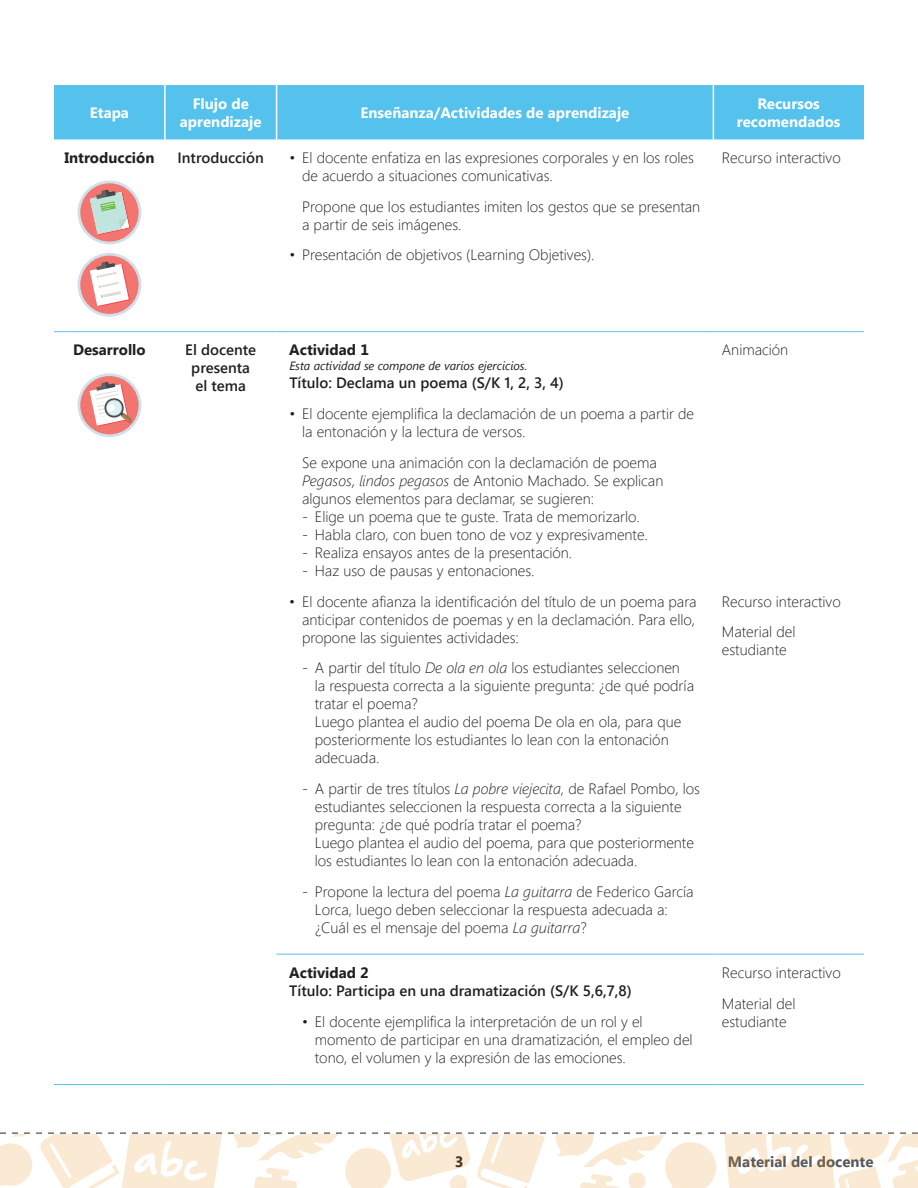
<style>
.page{position:relative;width:918px;height:1188px;background:#fff}
.page>*{position:absolute;margin:0;border:0;box-sizing:border-box;transform-origin:0 0}
.t1{font:300 15px/18px "Segoe UI";color:#231f20}
.t2{font:600 15px/18px "Segoe UI";color:#231f20;text-align:center}
.t3{font:700 15px/18px "Segoe UI";color:#fff;text-align:center}
.t4{font:700 15px "Segoe UI";color:#231f20}
.t5{font:700 15px "Segoe UI";color:#57585a}
.t6{font:italic 12px "Segoe UI";color:#231f20}
.s1{font-style:italic}
</style>
<div class="page">
<svg style="left:0;top:1132px;width:918px;height:56px"></svg>
<div style="left:54px;top:85px;width:810px;height:54px;background:#54c2ed"></div>
<hr style="left:164px;top:85px;width:2px;height:54px;background:#fff">
<hr style="left:276px;top:85px;width:1px;height:54px;background:#fff">
<hr style="left:713px;top:85px;width:1px;height:54px;background:#fff">
<hr style="left:54px;top:331px;width:111px;height:1px;background:#54c2ed">
<hr style="left:165px;top:331px;width:112px;height:1px;background:#54c2ed">
<hr style="left:277px;top:331px;width:436px;height:1px;background:#54c2ed">
<hr style="left:713px;top:331px;width:151px;height:1px;background:#54c2ed">
<hr style="left:277px;top:954px;width:436px;height:1px;background:#54c2ed">
<hr style="left:713px;top:954px;width:151px;height:1px;background:#54c2ed">
<hr style="left:54px;top:1084px;width:111px;height:1px;background:#54c2ed">
<hr style="left:165px;top:1084px;width:112px;height:1px;background:#54c2ed">
<hr style="left:277px;top:1084px;width:436px;height:1px;background:#54c2ed">
<hr style="left:713px;top:1084px;width:151px;height:1px;background:#54c2ed">
<div style="left:78px;top:181px;width:63px;height:63px;background:#cfe0ea;border-radius:50%"></div>
<div style="left:80px;top:183px;width:59px;height:59px;background:#f27570;border-radius:50%"></div>
<svg style="left:90px;top:190px;width:40px;height:45px"></svg>
<svg style="left:78px;top:253px;width:63px;height:64px"></svg>
<div style="left:80px;top:256px;width:59px;height:58px;background:#f27570;border-radius:50%"></div>
<svg style="left:90px;top:261px;width:40px;height:46px"></svg>
<svg style="left:78px;top:373px;width:63px;height:64px"></svg>
<div style="left:80px;top:376px;width:59px;height:58px;background:#f27570;border-radius:50%"></div>
<svg style="left:90px;top:382px;width:42px;height:44px"></svg>
<p class="t3" style="left:90px;top:103px;width:41px">Etapa</p>
<p class="t3" style="left:180px;top:94px;width:83px">Flujo de aprendizaje</p>
<p class="t3" style="left:361px;top:103px;width:270px">Enseñanza/Actividades de aprendizaje</p>
<p class="t3" style="left:737px;top:94px;width:105px">Recursos recomendados</p>
<p class="t4" style="left:64px;top:147px;width:92px">Introducción</p>
<p class="t2" style="left:178px;top:148px;width:88px">Introducción</p>
<p class="t1" style="left:302px;top:148px;width:393px;text-indent:-13px">• El docente enfatiza en las expresiones corporales y en los roles de acuerdo a situaciones comunicativas.</p>
<p class="t1" style="left:302px;top:197px;width:400px">Propone que los estudiantes imiten los gestos que se presentan a partir de seis imágenes.</p>
<p class="t1" style="left:289px;top:245px;width:307px">• Presentación de objetivos (Learning Objetives).</p>
<p class="t1" style="left:722px;top:148px;width:120px">Recurso interactivo</p>
<p class="t4" style="left:73px;top:339px;width:74px">Desarrollo</p>
<p class="t2" style="left:185px;top:341px;width:72px">El docente presenta el tema</p>
<p class="t4" style="left:289px;top:339px;width:81px">Actividad 1</p>
<p class="t6" style="left:289px;top:358px;width:239px">Esta actividad se compone de varios ejercicios.</p>
<p class="t2" style="left:289px;top:374px;width:276px">Título: Declama un poema (S/K 1, 2, 3, 4)</p>
<p class="t1" style="left:302px;top:404px;width:394px;text-indent:-13px">• El docente ejemplifica la declamación de un poema a partir de la entonación y la lectura de versos.</p>
<p class="t1" style="left:302px;top:453px;width:363px">Se expone una animación con la declamación de poema<br><span class="s1">Pegasos, lindos pegasos</span> de Antonio Machado. Se explican algunos elementos para declamar, se sugieren:</p>
<p class="t1" style="left:302px;top:507px;width:339px">- Elige un poema que te guste. Trata de memorizarlo.</p>
<p class="t1" style="left:302px;top:525px;width:347px">- Habla claro, con buen tono de voz y expresivamente.</p>
<p class="t1" style="left:302px;top:543px;width:272px">- Realiza ensayos antes de la presentación.</p>
<p class="t1" style="left:302px;top:561px;width:234px">- Haz uso de pausas y entonaciones.</p>
<p class="t1" style="left:302px;top:592px;width:396px;text-align:justify;text-indent:-13px">• El docente afianza la identificación del título de un poema para anticipar contenidos de poemas y en la declamación. Para ello, propone las siguientes actividades:</p>
<p class="t1" style="left:315px;top:658px;width:381px;text-indent:-13px">- A partir del título <span class="s1">De ola en ola</span> los estudiantes seleccionen la respuesta correcta a la siguiente pregunta: ¿de qué podría tratar el poema?<br>Luego plantea el audio del poema De ola en ola, para que posteriormente los estudiantes lo lean con la entonación adecuada.</p>
<p class="t1" style="left:315px;top:779px;width:387px;text-indent:-13px">- A partir de tres títulos <span class="s1">La pobre viejecita</span>, de Rafael Pombo, los estudiantes seleccionen la respuesta correcta a la siguiente pregunta: ¿de qué podría tratar el poema?<br>Luego plantea el audio del poema, para que posteriormente los estudiantes lo lean con la entonación adecuada.</p>
<p class="t1" style="left:315px;top:882px;width:380px;text-indent:-13px">- Propone la lectura del poema <span class="s1">La guitarra</span> de Federico García<br>Lorca, luego deben seleccionar la respuesta adecuada a: ¿Cuál es el mensaje del poema <span class="s1">La guitarra</span>?</p>
<p class="t4" style="left:289px;top:962px;width:81px">Actividad 2</p>
<p class="t2" style="left:289px;top:981px;width:344px">Título: Participa en una dramatización (S/K 5,6,7,8)</p>
<p class="t1" style="left:315px;top:1012px;width:379px;text-indent:-13px">• El docente ejemplifica la interpretación de un rol y el momento de participar en una dramatización, el empleo del tono, el volumen y la expresión de las emociones.</p>
<p class="t1" style="left:722px;top:340px;width:68px">Animación</p>
<p class="t1" style="left:722px;top:585px;width:120px;line-height:30.8px">Recurso interactivo<br>Material del</p>
<p class="t1" style="left:722px;top:640px;width:66px">estudiante</p>
<p class="t1" style="left:722px;top:956px;width:120px;line-height:30.8px">Recurso interactivo<br>Material del</p>
<p class="t1" style="left:722px;top:1012px;width:66px">estudiante</p>
<p class="t4" style="left:455px;top:1151px;width:10px">3</p>
<p class="t5" style="left:728px;top:1151px;width:147px">Material del docente</p>
</div>
